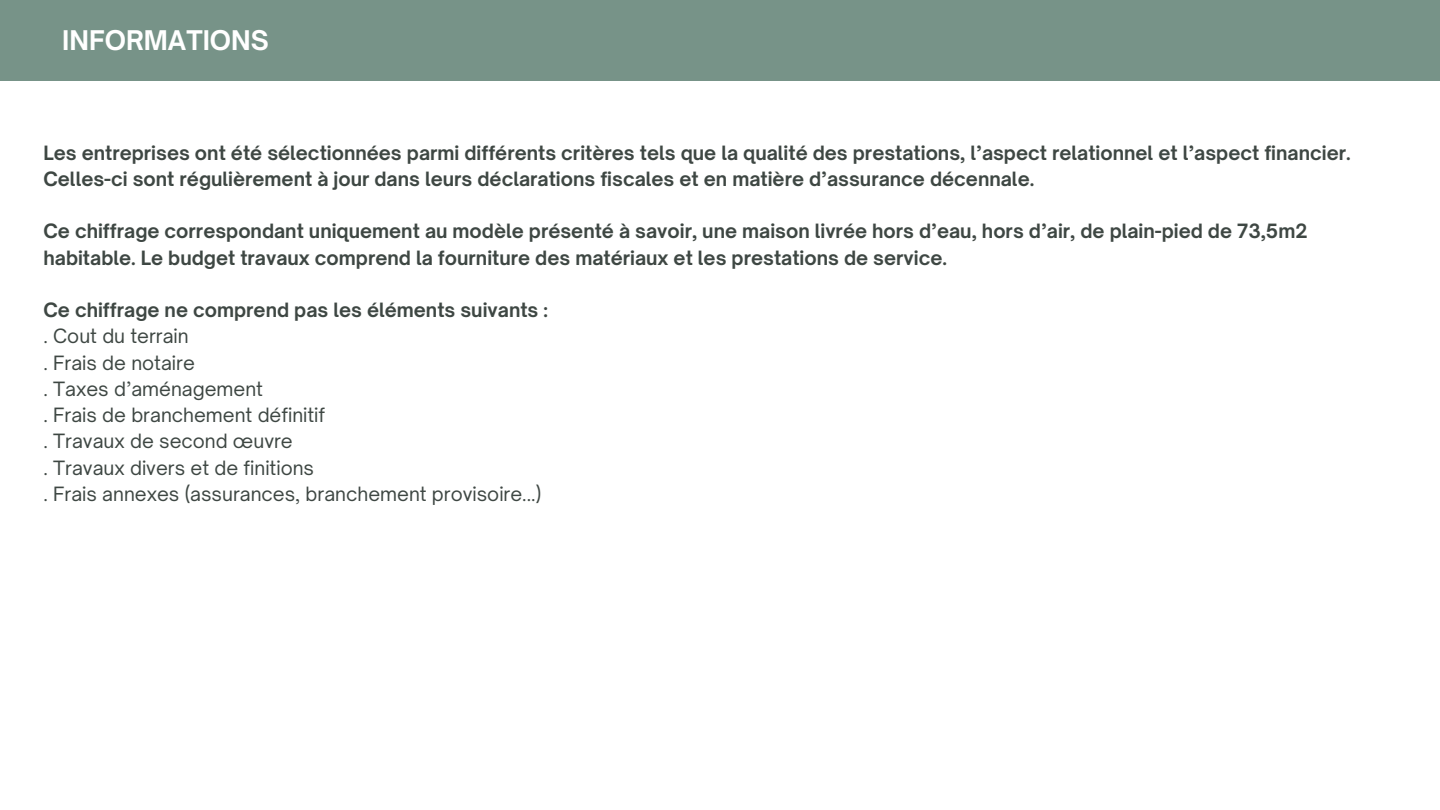
<style>
.page{position:relative;width:1440px;height:810px;background:#fff}
.page>*{position:absolute;margin:0;border:0;box-sizing:border-box;transform-origin:0 0}
.t1{font:700 25.9px "Open Sauce One";color:#fff}
.t2{font:700 18.9px/26.2px "Open Sauce One";color:#3e4743}
.t3{font:18.9px "Open Sauce One";color:#3e4743}
</style>
<div class="page">
<div style="left:0;top:0;width:1440px;height:81px;background:#779388"></div>
<p class="t1" style="left:62px;top:24px;width:208px">INFORMATIONS</p>
<p class="t2" style="left:43px;top:139px;width:1309px">Les entreprises ont été sélectionnées parmi différents critères tels que la qualité des prestations, l’aspect relationnel et l’aspect financier.<br>Celles-ci sont régulièrement à jour dans leurs déclarations fiscales et en matière d’assurance décennale.</p>
<p class="t2" style="left:43px;top:218px;width:1266px">Ce chiffrage correspondant uniquement au modèle présenté à savoir, une maison livrée hors d’eau, hors d’air, de plain-pied de 73,5m2 habitable. Le budget travaux comprend la fourniture des matériaux et les prestations de service.</p>
<p class="t2" style="left:43px;top:297px;width:506px">Ce chiffrage ne comprend pas les éléments suivants :</p>
<p class="t3" style="left:43px;top:325px;width:147px">. Cout du terrain</p>
<p class="t3" style="left:43px;top:351px;width:153px">. Frais de notaire</p>
<p class="t3" style="left:43px;top:377px;width:221px">. Taxes d’aménagement</p>
<p class="t3" style="left:43px;top:403px;width:283px">. Frais de branchement définitif</p>
<p class="t3" style="left:43px;top:430px;width:251px">. Travaux de second œuvre</p>
<p class="t3" style="left:43px;top:456px;width:272px">. Travaux divers et de finitions</p>
<p class="t3" style="left:43px;top:482px;width:499px">. Frais annexes (assurances, branchement provisoire...)</p>
</div>
